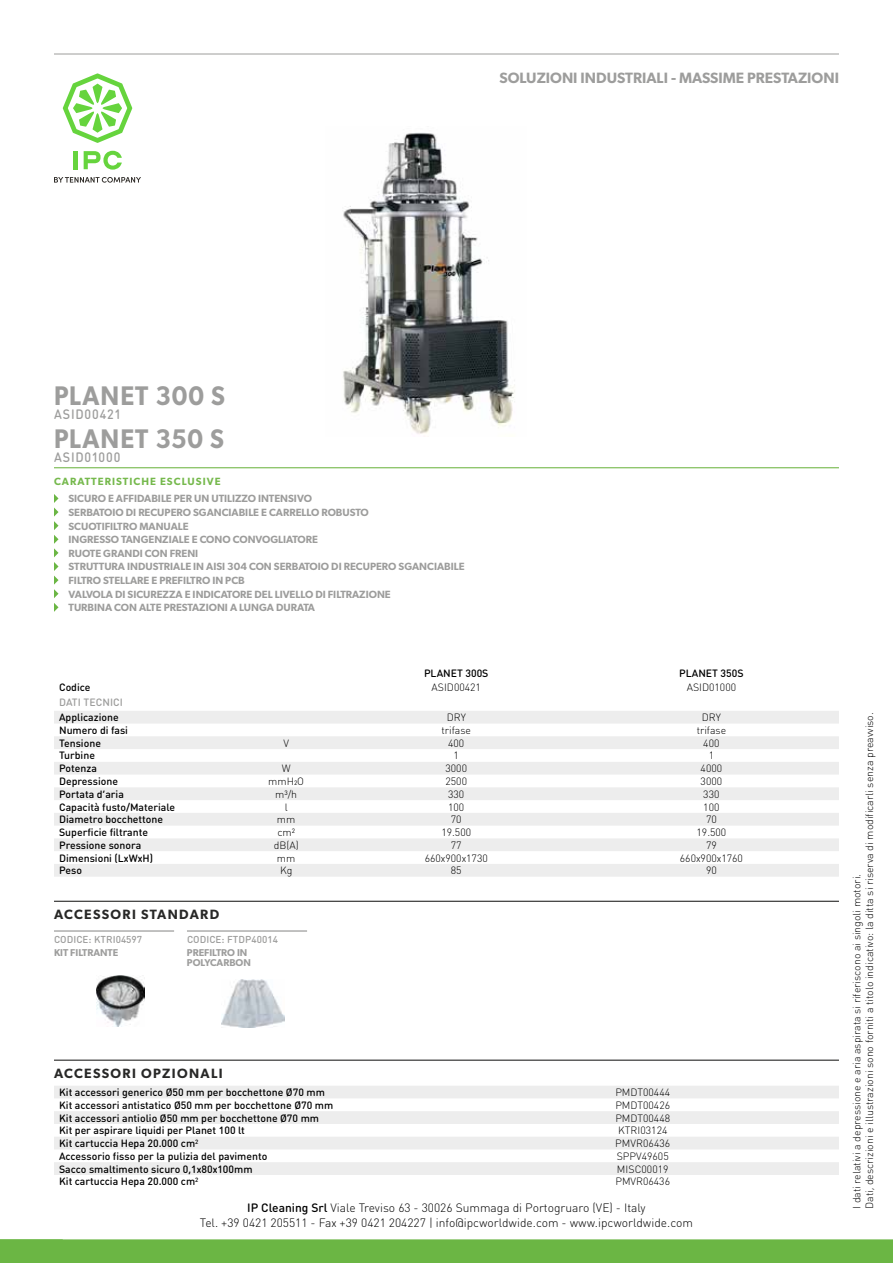
<style>
.page{position:relative;width:893px;height:1263px;background:#fff}
.page>*{position:absolute;margin:0;border:0;box-sizing:border-box;transform-origin:0 0}
.t1{font:600 27px "Gibson";letter-spacing:.04em;color:#9d9d9c;scale:.93 1}
.t2{font:600 15px "Gibson";color:#9d9d9c}
.t3{font:600 13.5px "Gibson";letter-spacing:.1em;color:#282827}
.t4{font:500 13.5px "DIN Round Pro";letter-spacing:.065em;color:#9d9d9c;scale:.93 1}
.t5{font:300 12px/14.4px "DIN Round Pro";color:#000;text-align:center}
.t6{font:500 10.5px "DIN Round Pro";color:#000}
.t7{font:300 10.5px/12.6px "DIN Round Pro";color:#000}
.t8{font:600 10.5px/13.6px "Gibson";color:#9d9d9c}
.t9{font:600 10.5px "Gibson";letter-spacing:.1em;color:#76b94d}
.t10{font:500 10.5px "DIN Round Pro";letter-spacing:.005em;color:#9d9d9c}
.t11{font:600 9.9px/9.9px "Gibson";color:#9d9d9c}
.t12{font:500 9.9px "DIN Round Pro";letter-spacing:.005em;color:#9d9d9c}
.s1{font-weight:500}
</style>
<div class="page">
<div style="left:0;top:1239px;width:893px;height:24px;background:#6bb644"></div>
<hr style="left:54px;top:54px;width:785px;height:1px;background:#9d9d9c">
<hr style="left:74px;top:151px;width:4px;height:18px;background:#66d43d">
<svg style="left:84px;top:151px;width:38px;height:19px"></svg>
<svg style="left:63px;top:73px;width:69px;height:70px"></svg>
<svg style="left:54px;top:177px;width:87px;height:6px"></svg>
<svg style="left:54px;top:1086px;width:785px;height:63px;fill:#ededed"></svg>
<div style="left:54px;top:1162px;width:785px;height:13px;background:#ededed"></div>
<hr style="left:54px;top:930px;width:120px;height:2px;background:#9d9d9c">
<hr style="left:187px;top:930px;width:120px;height:2px;background:#9d9d9c">
<hr style="left:54px;top:467px;width:785px;height:1px;background:#76b94d">
<svg style="left:54px;top:494px;width:5px;height:118px"></svg>
<svg style="left:54px;top:711px;width:785px;height:89px;fill:#ededed"></svg>
<svg style="left:54px;top:813px;width:785px;height:64px;fill:#ededed"></svg>
<hr style="left:54px;top:901px;width:785px;height:1px;background:#282827">
<hr style="left:54px;top:1059px;width:785px;height:2px;background:#282827">
<img style="left:343px;top:132px;width:172px;height:302px">
<img style="left:96px;top:975px;width:49px;height:51px">
<img style="left:222px;top:980px;width:63px;height:47px">
<h2 class="t2" style="left:499px;top:69px;width:341px">SOLUZIONI INDUSTRIALI - MASSIME PRESTAZIONI</h2>
<h1 class="t1" style="left:54px;top:379px;width:185px">PLANET 300 S</h1>
<p class="t4" style="left:54px;top:405px;width:74px">ASID00421</p>
<h1 class="t1" style="left:54px;top:423px;width:184px">PLANET 350 S</h1>
<p class="t4" style="left:54px;top:448px;width:73px">ASID01000</p>
<p class="t9" style="left:54px;top:475px;width:168px">CARATTERISTICHE ESCLUSIVE</p>
<p class="t8" style="left:69px;top:492px;width:398px">SICURO E AFFIDABILE PER UN UTILIZZO INTENSIVO<br>SERBATOIO DI RECUPERO SGANCIABILE E CARRELLO ROBUSTO<br>SCUOTIFILTRO MANUALE<br>INGRESSO TANGENZIALE E CONO CONVOGLIATORE<br>RUOTE GRANDI CON FRENI<br>STRUTTURA INDUSTRIALE IN AISI 304 CON SERBATOIO DI RECUPERO SGANCIABILE FILTRO STELLARE E PREFILTRO IN PCB<br>VALVOLA DI SICUREZZA E INDICATORE DEL LIVELLO DI FILTRAZIONE<br>TURBINA CON ALTE PRESTAZIONI A LUNGA DURATA</p>
<p class="t6" style="left:424px;top:666px;width:66px">PLANET 300S</p>
<p class="t6" style="left:679px;top:666px;width:66px">PLANET 350S</p>
<p class="t6" style="left:59px;top:680px;width:33px">Codice</p>
<p class="t7" style="left:432px;top:681px;width:51px">ASID00421</p>
<p class="t7" style="left:687px;top:681px;width:51px">ASID01000</p>
<p class="t10" style="left:59px;top:695px;width:65px">DATI TECNICI</p>
<p class="t6" style="left:59px;top:710px;width:61px">Applicazione</p>
<p class="t7" style="left:447px;top:711px;width:21px">DRY</p>
<p class="t7" style="left:702px;top:711px;width:21px">DRY</p>
<p class="t6" style="left:59px;top:723px;width:70px">Numero di fasi</p>
<p class="t7" style="left:441px;top:723px;width:31px">trifase</p>
<p class="t7" style="left:697px;top:723px;width:31px">trifase</p>
<p class="t6" style="left:59px;top:736px;width:43px">Tensione</p>
<p class="t7" style="left:283px;top:736px;width:7px">V</p>
<p class="t7" style="left:448px;top:736px;width:18px">400</p>
<p class="t7" style="left:703px;top:736px;width:18px">400</p>
<p class="t6" style="left:59px;top:748px;width:37px">Turbine</p>
<p class="t7" style="left:454px;top:749px;width:7px">1</p>
<p class="t7" style="left:709px;top:749px;width:7px">1</p>
<p class="t6" style="left:59px;top:761px;width:39px">Potenza</p>
<p class="t7" style="left:282px;top:762px;width:10px">W</p>
<p class="t7" style="left:445px;top:762px;width:23px">3000</p>
<p class="t7" style="left:701px;top:762px;width:23px">4000</p>
<p class="t6" style="left:59px;top:774px;width:60px">Depressione</p>
<p class="t7" style="left:268px;top:775px;width:37px">mmH2O</p>
<p class="t7" style="left:445px;top:775px;width:23px">2500</p>
<p class="t7" style="left:701px;top:775px;width:23px">3000</p>
<p class="t6" style="left:59px;top:787px;width:66px">Portata d’aria</p>
<p class="t7" style="left:275px;top:787px;width:23px">m3/h</p>
<p class="t7" style="left:448px;top:787px;width:18px">330</p>
<p class="t7" style="left:703px;top:787px;width:18px">330</p>
<p class="t6" style="left:59px;top:799px;width:118px">Capacità fusto/Materiale</p>
<p class="t7" style="left:285px;top:800px;width:5px">l</p>
<p class="t7" style="left:448px;top:800px;width:18px">100</p>
<p class="t7" style="left:703px;top:800px;width:18px">100</p>
<p class="t6" style="left:59px;top:812px;width:106px">Diametro bocchettone</p>
<p class="t7" style="left:277px;top:813px;width:20px">mm</p>
<p class="t7" style="left:451px;top:813px;width:12px">70</p>
<p class="t7" style="left:706px;top:813px;width:12px">70</p>
<p class="t6" style="left:59px;top:825px;width:91px">Superficie filtrante</p>
<p class="t7" style="left:277px;top:826px;width:19px">cm2</p>
<p class="t7" style="left:441px;top:826px;width:31px">19.500</p>
<p class="t7" style="left:696px;top:826px;width:31px">19.500</p>
<p class="t6" style="left:59px;top:838px;width:84px">Pressione sonora</p>
<p class="t7" style="left:274px;top:838px;width:27px">dB(A)</p>
<p class="t7" style="left:451px;top:838px;width:12px">77</p>
<p class="t7" style="left:706px;top:838px;width:12px">79</p>
<p class="t6" style="left:59px;top:850px;width:95px">Dimensioni (LxWxH)</p>
<p class="t7" style="left:277px;top:851px;width:20px">mm</p>
<p class="t7" style="left:425px;top:851px;width:65px">660x900x1730</p>
<p class="t7" style="left:680px;top:851px;width:65px">660x900x1760</p>
<p class="t6" style="left:59px;top:863px;width:25px">Peso</p>
<p class="t7" style="left:280px;top:864px;width:14px">Kg</p>
<p class="t7" style="left:451px;top:864px;width:12px">85</p>
<p class="t7" style="left:706px;top:864px;width:12px">90</p>
<p class="t3" style="left:54px;top:906px;width:167px">ACCESSORI STANDARD</p>
<p class="t12" style="left:54px;top:933px;width:90px">CODICE: KTRI04597</p>
<p class="t12" style="left:187px;top:933px;width:92px">CODICE: FTDP40014</p>
<p class="t11" style="left:54px;top:947px;width:66px">KIT FILTRANTE</p>
<p class="t11" style="left:187px;top:947px;width:65px">PREFILTRO IN<br>POLYCARBON</p>
<p class="t3" style="left:54px;top:1065px;width:170px">ACCESSORI OPZIONALI</p>
<p class="t6" style="left:59px;top:1085px;width:267px">Kit accessori generico Ø50 mm per bocchettone Ø70 mm</p>
<p class="t7" style="left:615px;top:1086px;width:56px">PMDT00444</p>
<p class="t6" style="left:59px;top:1098px;width:276px">Kit accessori antistatico Ø50 mm per bocchettone Ø70 mm</p>
<p class="t7" style="left:615px;top:1098px;width:56px">PMDT00426</p>
<p class="t6" style="left:59px;top:1110px;width:261px">Kit accessori antiolio Ø50 mm per bocchettone Ø70 mm</p>
<p class="t7" style="left:615px;top:1111px;width:56px">PMDT00448</p>
<p class="t6" style="left:59px;top:1123px;width:187px">Kit per aspirare liquidi per Planet 100 lt</p>
<p class="t7" style="left:618px;top:1124px;width:51px">KTRI03124</p>
<p class="t6" style="left:59px;top:1136px;width:141px">Kit cartuccia Hepa 20.000 cm<sup>2</sup></p>
<p class="t7" style="left:615px;top:1137px;width:56px">PMVR06436</p>
<p class="t6" style="left:59px;top:1149px;width:210px">Accessorio fisso per la pulizia del pavimento</p>
<p class="t7" style="left:617px;top:1149px;width:54px">SPPV49605</p>
<p class="t6" style="left:59px;top:1162px;width:195px">Sacco smaltimento sicuro 0,1x80x100mm</p>
<p class="t7" style="left:617px;top:1162px;width:53px">MISC00019</p>
<p class="t6" style="left:59px;top:1174px;width:141px">Kit cartuccia Hepa 20.000 cm<sup>2</sup></p>
<p class="t7" style="left:615px;top:1175px;width:56px">PMVR06436</p>
<p class="t5" style="left:200px;top:1200px;width:494px"><span class="s1">IP Cleaning Srl</span> Viale Treviso 63 - 30026 Summaga di Portogruaro (VE) - Italy<br>Tel. +39 0421 205511 - Fax +39 0421 204227 | info@ipcworldwide.com - www.ipcworldwide.com</p>
<p class="t7" style="left:850px;top:1209px;width:498px;rotate:-90deg">I dati relativi a depressione e aria aspirata si riferiscono ai singoli motori.<br>Dati, descrizioni e illustrazioni sono forniti a titolo indicativo: la ditta si riserva di modificarli senza preavviso.</p>
</div>
